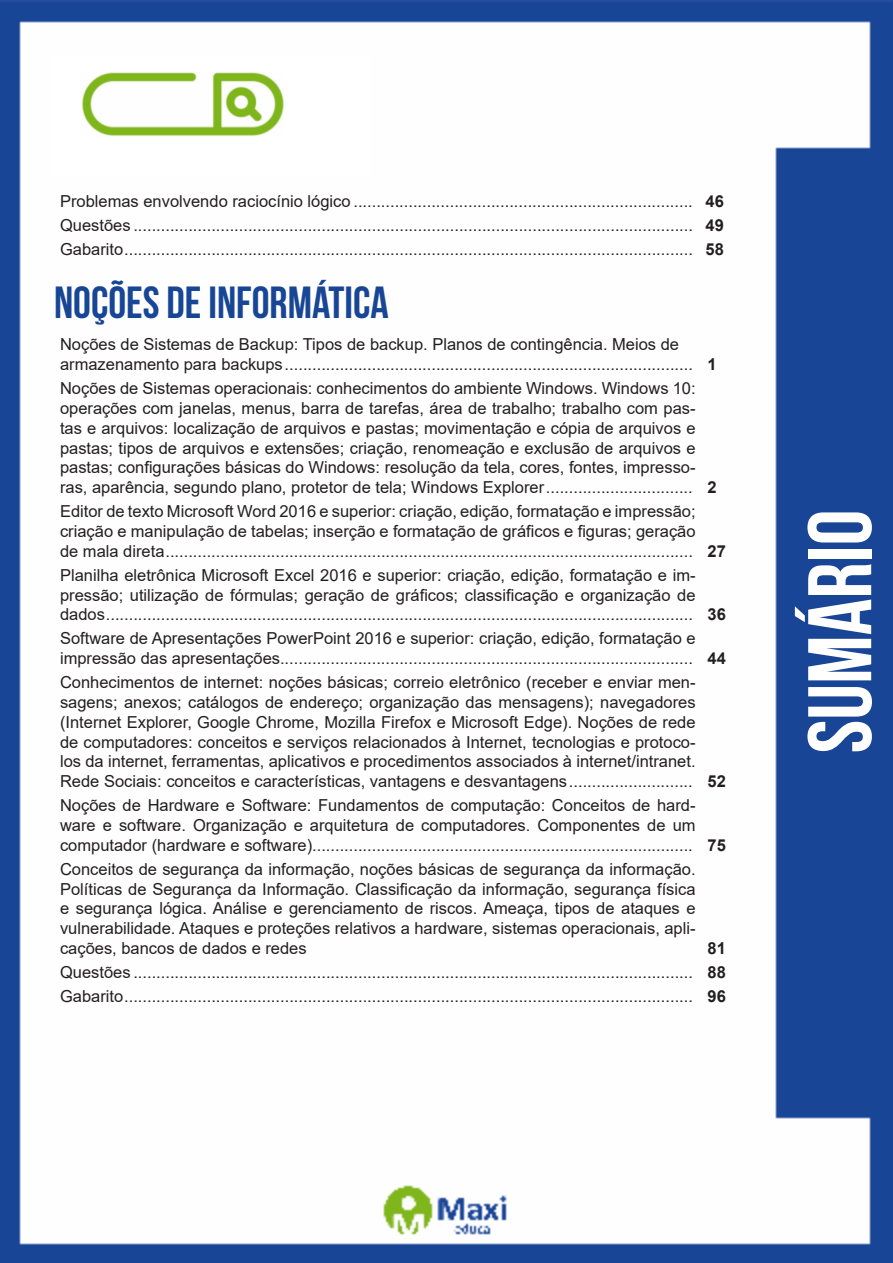
<style>
.page{position:relative;width:893px;height:1263px;background:#fff}
.page>*{position:absolute;margin:0;border:0;box-sizing:border-box;transform-origin:0 0}
.t1{font:700 90px "Bebas Neue";color:#fff}
.t2{font:700 45px "Bebas Neue";color:#184696}
.ALTERNATIVAS{font:16.5px/19.8px "Arial";color:#231f20;text-align:justify}
.INDICE{font:700 16.5px "Arial";color:#231f20}
</style>
<div class="page">
<img style="left:0;top:0;width:893px;height:1263px">
<div style="left:53px;top:55px;width:317px;height:121px;background:#fff"></div>
<img style="left:82px;top:72px;width:201px;height:64px">
<p class="ALTERNATIVAS" style="left:60px;top:191px;width:634px">Problemas envolvendo raciocínio lógico ..........................................................................</p>
<p class="INDICE" style="left:705px;top:190px;width:20px">46</p>
<p class="ALTERNATIVAS" style="left:60px;top:215px;width:634px">Questões ..........................................................................................................................</p>
<p class="INDICE" style="left:705px;top:214px;width:20px">49</p>
<p class="ALTERNATIVAS" style="left:60px;top:239px;width:634px">Gabarito............................................................................................................................</p>
<p class="INDICE" style="left:705px;top:238px;width:20px">58</p>
<p class="t2" style="left:54px;top:278px;width:336px">NOÇÕES DE INFORMÁTICA</p>
<p class="ALTERNATIVAS" style="left:60px;top:334px;width:634px">Noções de Sistemas de Backup: Tipos de backup. Planos de contingência. Meios de armazenamento para backups.........................................................................................</p>
<p class="INDICE" style="left:708px;top:353px;width:11px">1</p>
<p class="ALTERNATIVAS" style="left:60px;top:378px;width:637px">Noções de Sistemas operacionais: conhecimentos do ambiente Windows. Windows 10: operações com janelas, menus, barra de tarefas, área de trabalho; trabalho com pas&shy;tas e arquivos: localização de arquivos e pastas; movimentação e cópia de arquivos e pastas; tipos de arquivos e extensões; criação, renomeação e exclusão de arquivos e pastas; configurações básicas do Windows: resolução da tela, cores, fontes, impresso&shy;ras, aparência, segundo plano, protetor de tela; Windows Explorer................................</p>
<p class="ALTERNATIVAS" style="left:60px;top:501px;width:637px">Editor de texto Microsoft Word 2016 e superior: criação, edição, formatação e impressão; criação e manipulação de tabelas; inserção e formatação de gráficos e figuras; geração de mala direta...................................................................................................................</p>
<p class="ALTERNATIVAS" style="left:60px;top:565px;width:637px">Planilha eletrônica Microsoft Excel 2016 e superior: criação, edição, formatação e im&shy;pressão; utilização de fórmulas; geração de gráficos; classificação e organização de dados................................................................................................................................</p>
<p class="ALTERNATIVAS" style="left:60px;top:629px;width:637px">Software de Apresentações PowerPoint 2016 e superior: criação, edição, formatação e impressão das apresentações..........................................................................................</p>
<p class="ALTERNATIVAS" style="left:60px;top:672px;width:637px">Conhecimentos de internet: noções básicas; correio eletrônico (receber e enviar men&shy;sagens; anexos; catálogos de endereço; organização das mensagens); navegadores (Internet Explorer, Google Chrome, Mozilla Firefox e Microsoft Edge). Noções de rede de computadores: conceitos e serviços relacionados à Internet, tecnologias e protoco&shy;los da internet, ferramentas, aplicativos e procedimentos associados à internet/intranet.<br>Rede Sociais: conceitos e características, vantagens e desvantagens...........................</p>
<p class="ALTERNATIVAS" style="left:60px;top:795px;width:637px">Noções de Hardware e Software: Fundamentos de computação: Conceitos de hard&shy;ware e software. Organização e arquitetura de computadores. Componentes de um computador (hardware e software)...................................................................................</p>
<p class="ALTERNATIVAS" style="left:60px;top:859px;width:637px">Conceitos de segurança da informação, noções básicas de segurança da informação.<br>Políticas de Segurança da Informação. Classificação da informação, segurança física e segurança lógica. Análise e gerenciamento de riscos. Ameaça, tipos de ataques e vulnerabilidade. Ataques e proteções relativos a hardware, sistemas operacionais, apli&shy;cações, bancos de dados e redes</p>
<p class="INDICE" style="left:708px;top:476px;width:11px">2</p>
<p class="INDICE" style="left:708px;top:539px;width:20px">27</p>
<p class="INDICE" style="left:708px;top:603px;width:20px">36</p>
<p class="INDICE" style="left:708px;top:647px;width:20px">44</p>
<p class="INDICE" style="left:708px;top:770px;width:20px">52</p>
<p class="INDICE" style="left:708px;top:833px;width:20px">75</p>
<p class="INDICE" style="left:708px;top:937px;width:20px">81</p>
<p class="ALTERNATIVAS" style="left:60px;top:962px;width:634px">Questões ..........................................................................................................................</p>
<p class="INDICE" style="left:708px;top:961px;width:20px">88</p>
<p class="ALTERNATIVAS" style="left:60px;top:986px;width:634px">Gabarito............................................................................................................................</p>
<p class="INDICE" style="left:708px;top:985px;width:20px">96</p>
<h1 class="t1" style="left:791px;top:753px;width:245px;rotate:-90deg">SUMÁRIO</h1>
</div>
